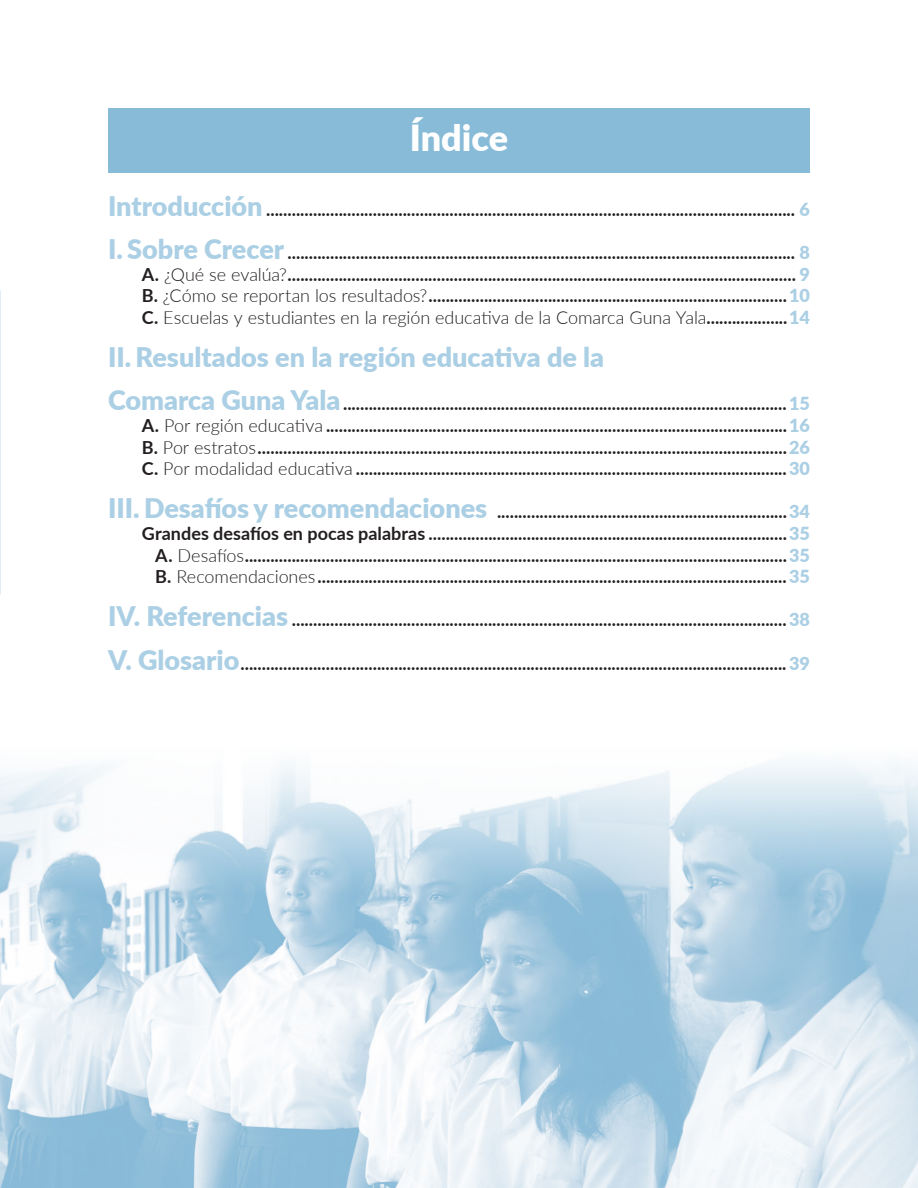
<style>
.page{position:relative;width:918px;height:1188px;background:#fff}
.page>*{position:absolute;margin:0;border:0;box-sizing:border-box;transform-origin:0 0}
.Título_TDC{font:900 36px "Lato";color:#fff}
.t1{font:900 27px "Lato";color:#abcfe4}
.t2{font:700 18px "Lato";color:#231f20}
.t3{font:300 18px "Lato";letter-spacing:-.005em;color:#231f20}
.s1{font-weight:900;font-size:27px;color:#abcfe4}
.s2{font-weight:900;color:#abcfe4}
.s3{font-weight:300}
.s4{font-weight:700}
</style>
<div class="page">
<img style="left:0;top:972px;width:918px;height:216px">
<svg style="left:0;top:762px;width:918px;height:210px"></svg>
<div style="left:108px;top:108px;width:702px;height:65px;background:#87bbd8"></div>
<p class="Título_TDC" style="left:410px;top:111px;width:100px">Índice</p>
<p class="t2" style="left:108px;top:196px;width:704px"><span class="s1">Introducción</span> ............................................................................................................................ <span class="s2">6</span></p>
<p class="t2" style="left:108px;top:239px;width:704px"><span class="s1">I. Sobre Crecer</span> ....................................................................................................................... <span class="s2">8</span></p>
<p class="t2" style="left:142px;top:261px;width:670px">A. <span class="s3">¿Qué se evalúa?</span>....................................................................................................................... <span class="s2">9</span></p>
<p class="t2" style="left:142px;top:283px;width:670px">B. <span class="s3">¿Cómo se reportan los resultados?</span>....................................................................................<span class="s2">10</span></p>
<p class="t3" style="left:142px;top:305px;width:670px"><span class="s4">C.</span> Escuelas y estudiantes en la región educativa de la Comarca Guna Yala<span class="s4">...................</span><span class="s2">14</span></p>
<p class="t1" style="left:108px;top:337px;width:498px">II. Resultados en la región educativa de la</p>
<p class="t2" style="left:108px;top:391px;width:704px"><span class="s1">Comarca Guna Yala</span>........................................................................................................<span class="s2">15</span></p>
<p class="t2" style="left:142px;top:412px;width:670px">A. <span class="s3">Por región educativa</span> ............................................................................................................<span class="s2">16</span></p>
<p class="t2" style="left:142px;top:434px;width:670px">B. <span class="s3">Por estratos</span>............................................................................................................................<span class="s2">26</span></p>
<p class="t2" style="left:142px;top:455px;width:670px">C. <span class="s3">Por modalidad educativa</span> .....................................................................................................<span class="s2">30</span></p>
<p class="t2" style="left:108px;top:499px;width:704px"><span class="s1">III. Desafíos y recomendaciones</span> ....................................................................<span class="s2">34</span></p>
<p class="t2" style="left:142px;top:520px;width:670px">Grandes desafíos en pocas palabras ....................................................................................<span class="s2">35</span></p>
<p class="t2" style="left:155px;top:542px;width:656px">A. <span class="s3">Desafíos</span>...............................................................................................................................<span class="s2">35</span></p>
<p class="t2" style="left:155px;top:563px;width:656px">B. <span class="s3">Recomendaciones</span>..............................................................................................................<span class="s2">35</span></p>
<p class="t2" style="left:108px;top:607px;width:704px"><span class="s1">IV. Referencias</span> ....................................................................................................................<span class="s2">38</span></p>
<p class="t2" style="left:108px;top:650px;width:704px"><span class="s1">V. Glosario</span>................................................................................................................................<span class="s2">39</span></p>
</div>
